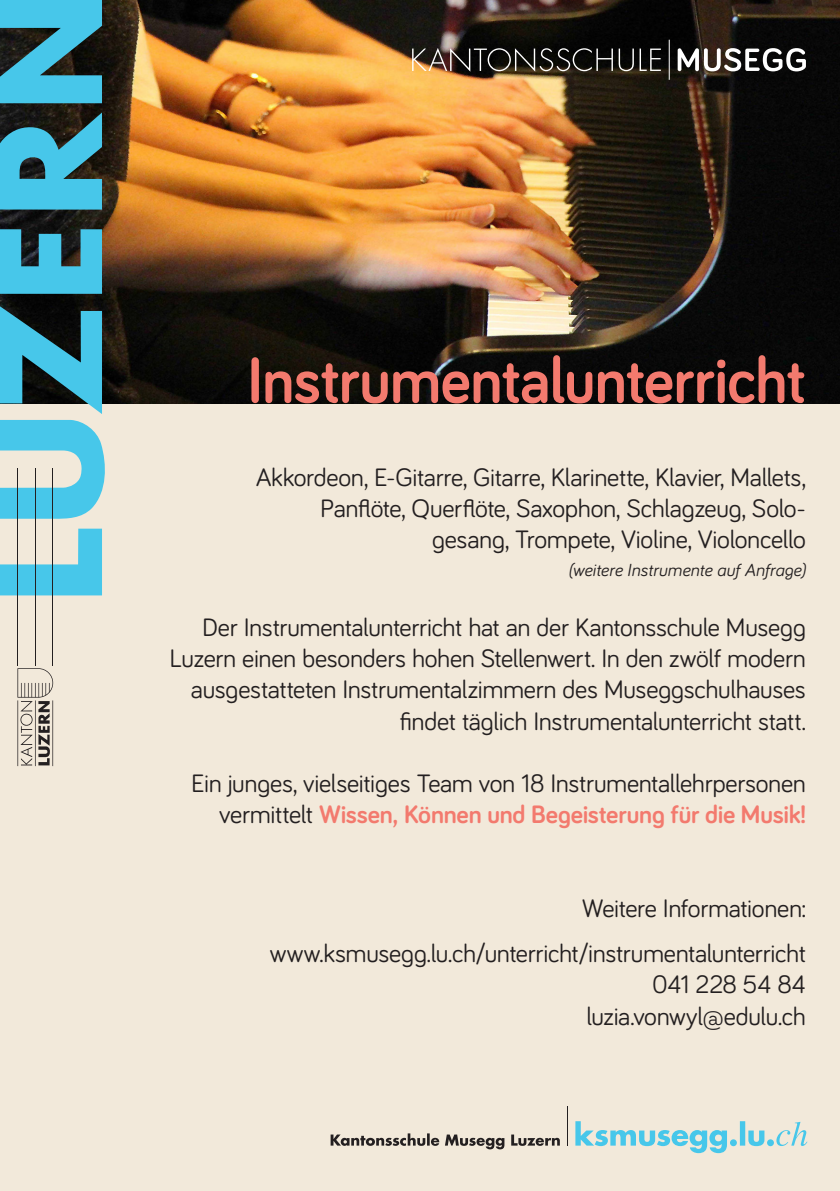
<style>
.page{position:relative;width:840px;height:1191px;background:#fff}
.page>*{position:absolute;margin:0;border:0;box-sizing:border-box;transform-origin:0 0}
.t1{font:700 66.6px "Bariol";letter-spacing:-.01em;color:#f37a6e;scale:.96 1}
.t2{font:26px "Bariol";letter-spacing:-.015em;color:#231f20}
.t3{font:700 26px "Bariol";letter-spacing:-.01em;color:#f37a6e}
.t4{font:italic 18px "Bariol";color:#231f20}
.s1{font-weight:400;color:#231f20}
</style>
<div class="page">
<div style="left:0;top:388px;width:839px;height:803px;background:#f2e9da"></div>
<img style="left:0;top:0;width:839px;height:403px">
<svg style="left:0;top:306px;width:102px;height:108px;background:#3f8495"></svg>
<svg style="left:0;top:0;width:102px;height:103px;background:#3a94ab"></svg>
<svg style="left:0;top:420px;width:105px;height:99px"></svg>
<svg style="left:0;top:229px;width:102px;height:65px;background:#3d9fba"></svg>
<svg style="left:0;top:528px;width:102px;height:67px"></svg>
<svg style="left:0;top:112px;width:102px;height:98px;background:#3a8fa5"></svg>
<hr style="left:17px;top:700px;width:1px;height:66px;background:#231f20">
<hr style="left:35px;top:700px;width:1px;height:66px;background:#231f20">
<hr style="left:35px;top:468px;width:1px;height:197px;background:#231f20">
<hr style="left:52px;top:700px;width:1px;height:66px;background:#231f20">
<hr style="left:52px;top:468px;width:1px;height:197px;background:#231f20">
<svg style="left:17px;top:668px;width:36px;height:97px"></svg>
<hr style="left:17px;top:468px;width:1px;height:197px;background:#231f20">
<hr style="left:566px;top:1106px;width:1px;height:39px;background:#231f20">
<svg style="left:330px;top:1133px;width:229px;height:16px"></svg>
<svg style="left:575px;top:1121px;width:232px;height:32px"></svg>
<hr style="left:668px;top:40px;width:1px;height:40px;background:#fff">
<svg style="left:677px;top:48px;width:128px;height:23px"></svg>
<svg style="left:412px;top:48px;width:200px;height:24px;background:#423b34"></svg>
<svg style="left:618px;top:49px;width:15px;height:22px"></svg>
<svg style="left:639px;top:49px;width:21px;height:22px"></svg>
<p class="t1" style="left:247px;top:334px;width:582px">Instrumentalunterricht</p>
<p class="t2" style="left:255px;top:459px;width:551px">Akkordeon, E-Gitarre, Gitarre, Klarinette, Klavier, Mallets,</p>
<p class="t2" style="left:320px;top:490px;width:487px">Panflöte, Querflöte, Saxophon, Schlagzeug, Solo-</p>
<p class="t2" style="left:432px;top:521px;width:375px">gesang, Trompete, Violine, Violoncello</p>
<p class="t4" style="left:567px;top:557px;width:239px">(weitere Instrumente auf Anfrage)</p>
<p class="t2" style="left:202px;top:609px;width:604px">Der Instrumentalunterricht hat an der Kantonsschule Musegg</p>
<p class="t2" style="left:169px;top:641px;width:637px">Luzern einen besonders hohen Stellenwert. In den zwölf modern</p>
<p class="t2" style="left:191px;top:672px;width:616px">ausgestatteten Instrumentalzimmern des Museggschulhauses</p>
<p class="t2" style="left:399px;top:703px;width:407px">findet täglich Instrumentalunterricht statt.</p>
<p class="t2" style="left:191px;top:765px;width:616px">Ein junges, vielseitiges Team von 18 Instrumentallehrpersonen</p>
<p class="t3" style="left:219px;top:796px;width:587px"><span class="s1">vermittelt</span> Wissen, Können und Begeisterung für die Musik!</p>
<p class="t2" style="left:582px;top:890px;width:225px">Weitere Informationen:</p>
<p class="t2" style="left:270px;top:935px;width:537px">www.ksmusegg.lu.ch/unterricht/instrumentalunterricht</p>
<p class="t2" style="left:651px;top:967px;width:155px">041 228 54 84</p>
<p class="t2" style="left:586px;top:998px;width:221px">luzia.vonwyl@edulu.ch</p>
</div>
